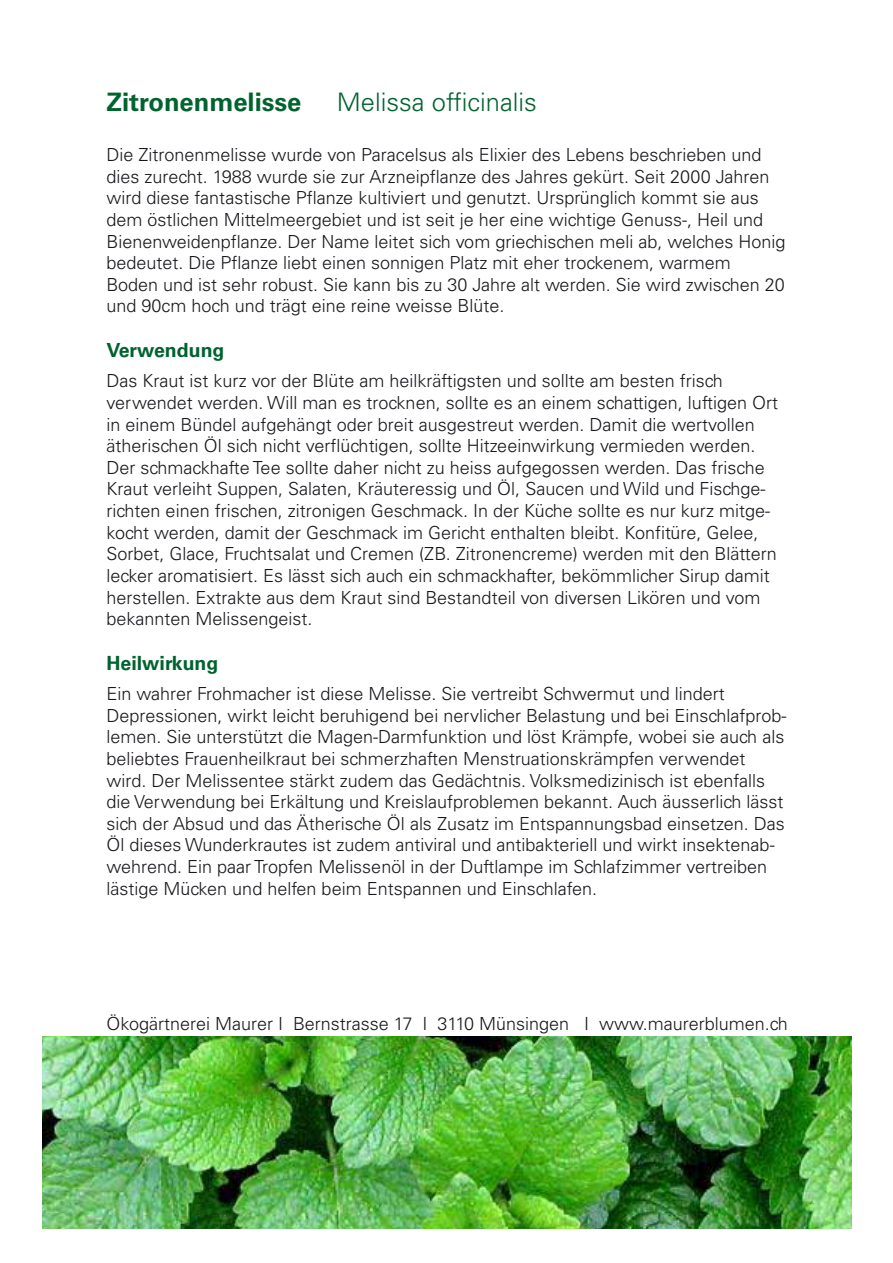
<style>
.page{position:relative;width:893px;height:1263px;background:#fff}
.page>*{position:absolute;margin:0;border:0;box-sizing:border-box;transform-origin:0 0}
.t1{font:300 25.5px "Univers CE";color:#00632e}
.t2{font:700 25.5px "Univers CE";color:#00632e}
.t3{font:700 19.5px "Univers CE";color:#00632e}
.t4{font:300 18px/21.6px "Univers CE";color:#1a171c}
</style>
<div class="page">
<img style="left:42px;top:1036px;width:810px;height:192px">
<h1 class="t2" style="left:107px;top:87px;width:196px">Zitronenmelisse</h1>
<h1 class="t1" style="left:337px;top:87px;width:201px">Melissa officinalis</h1>
<p class="t4" style="left:107px;top:144px;width:680px">Die Zitronenmelisse wurde von Paracelsus als Elixier des Lebens beschrieben und dies zurecht. 1988 wurde sie zur Arzneipflanze des Jahres gekürt. Seit 2000 Jahren wird diese fantastische Pflanze kultiviert und genutzt. Ursprünglich kommt sie aus dem östlichen Mittelmeergebiet und ist seit je her eine wichtige Genuss-, Heil und Bienenweidenpflanze. Der Name leitet sich vom griechischen meli ab, welches Honig bedeutet. Die Pflanze liebt einen sonnigen Platz mit eher trockenem, warmem Boden und ist sehr robust. Sie kann bis zu 30 Jahre alt werden. Sie wird zwischen 20 und 90cm hoch und trägt eine reine weisse Blüte.</p>
<p class="t3" style="left:107px;top:339px;width:120px">Verwendung</p>
<p class="t4" style="left:107px;top:371px;width:673px">Das Kraut ist kurz vor der Blüte am heilkräftigsten und sollte am besten frisch verwendet werden. Will man es trocknen, sollte es an einem schattigen, luftigen Ort in einem Bündel aufgehängt oder breit ausgestreut werden. Damit die wertvollen ätherischen Öl sich nicht verflüchtigen, sollte Hitzeeinwirkung vermieden werden.<br>Der schmackhafte Tee sollte daher nicht zu heiss aufgegossen werden. Das frische Kraut verleiht Suppen, Salaten, Kräuteressig und Öl, Saucen und Wild und Fischge&shy;richten einen frischen, zitronigen Geschmack. In der Küche sollte es nur kurz mitge&shy;kocht werden, damit der Geschmack im Gericht enthalten bleibt. Konfitüre, Gelee, Sorbet, Glace, Fruchtsalat und Cremen (ZB. Zitronencreme) werden mit den Blättern lecker aromatisiert. Es lässt sich auch ein schmackhafter, bekömmlicher Sirup damit herstellen. Extrakte aus dem Kraut sind Bestandteil von diversen Likören und vom bekannten Melissengeist.</p>
<p class="t3" style="left:107px;top:652px;width:113px">Heilwirkung</p>
<p class="t4" style="left:107px;top:683px;width:681px">Ein wahrer Frohmacher ist diese Melisse. Sie vertreibt Schwermut und lindert Depressionen, wirkt leicht beruhigend bei nervlicher Belastung und bei Einschlafprob&shy;lemen. Sie unterstützt die Magen-Darmfunktion und löst Krämpfe, wobei sie auch als beliebtes Frauenheilkraut bei schmerzhaften Menstruationskrämpfen verwendet wird. Der Melissentee stärkt zudem das Gedächtnis. Volksmedizinisch ist ebenfalls die Verwendung bei Erkältung und Kreislaufproblemen bekannt. Auch äusserlich lässt sich der Absud und das Ätherische Öl als Zusatz im Entspannungsbad einsetzen. Das Öl dieses Wunderkrautes ist zudem antiviral und antibakteriell und wirkt insektenab&shy;wehrend. Ein paar Tropfen Melissenöl in der Duftlampe im Schlafzimmer vertreiben lästige Mücken und helfen beim Entspannen und Einschlafen.</p>
<p class="t4" style="left:106px;top:1013px;width:683px">Ökogärtnerei Maurer I Bernstrasse 17 I 3110 Münsingen I www.maurerblumen.ch</p>
</div>
